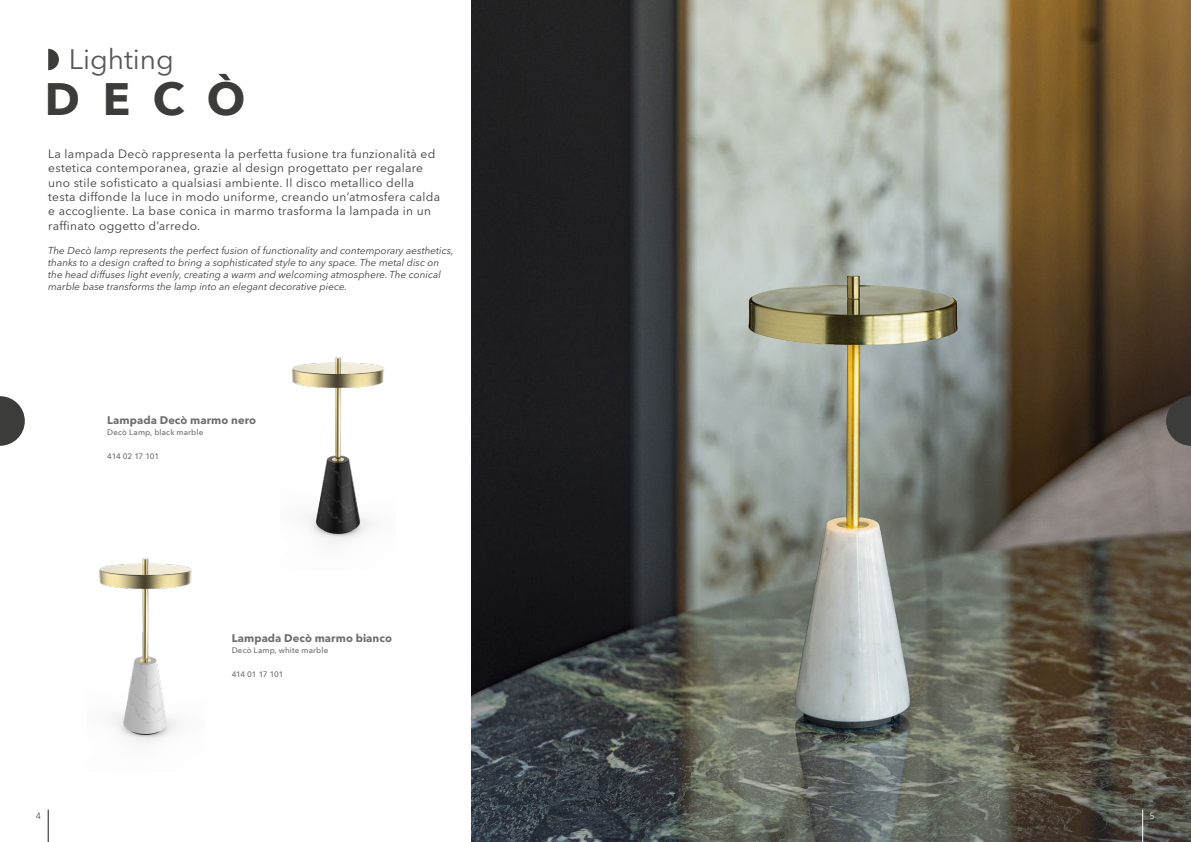
<style>
.page{position:relative;width:1191px;height:842px;background:#fff}
.page>*{position:absolute;margin:0;border:0;box-sizing:border-box;transform-origin:0 0}
.t1{font:700 45.4px "Avenir Next";color:#3c3c3b}
.t2{font:28px "Avenir Next LT Pro";color:#575756}
.t3{font:12px/14.4px "Avenir Next LT Pro";letter-spacing:.025em;color:#3c3c3b}
.t4{font:700 11px "Avenir Next LT Pro";letter-spacing:.005em;color:#706f6f}
.t5{font:italic 10px/12px "Avenir Next LT Pro";color:#3c3c3b}
.t6{font:9px "Avenir Next LT Pro";color:#575756}
.t7{font:9px "Avenir Next LT Pro";color:#fff}
.t8{font:500 8px "Avenir Next";letter-spacing:.015em;color:#706f6f}
.t9{font:500 8px "Avenir Next";letter-spacing:-.04em;color:#706f6f}
</style>
<div class="page">
<img style="left:471px;top:0;width:720px;height:842px">
<svg style="left:0;top:396px;width:25px;height:50px"></svg>
<svg style="left:48px;top:49px;width:11px;height:21px"></svg>
<svg style="left:1166px;top:396px;width:25px;height:50px"></svg>
<img style="left:292px;top:357px;width:92px;height:185px">
<img style="left:99px;top:558px;width:93px;height:185px">
<hr style="left:48px;top:810px;width:1px;height:32px;background:#1f1a16">
<hr style="left:1142px;top:810px;width:1px;height:32px;background:#fff">
<h2 class="t2" style="left:69px;top:43px;width:107px">Lighting</h2>
<h1 class="t1" style="left:45px;top:60px;width:202px">DECÒ</h1>
<p class="t3" style="left:48px;top:146px;width:393px">La lampada Decò rappresenta la perfetta fusione tra funzionalità ed estetica contemporanea, grazie al design progettato per regalare uno stile sofisticato a qualsiasi ambiente. Il disco metallico della testa diffonde la luce in modo uniforme, creando un’atmosfera calda e accogliente. La base conica in marmo trasforma la lampada in un raffinato oggetto d’arredo.</p>
<p class="t5" style="left:48px;top:244px;width:407px">The Decò lamp represents the perfect fusion of functionality and contemporary aesthetics, thanks to a design crafted to bring a sophisticated style to any space. The metal disc on the head diffuses light evenly, creating a warm and welcoming atmosphere. The conical marble base transforms the lamp into an elegant decorative piece.</p>
<p class="t4" style="left:107px;top:414px;width:150px">Lampada Decò marmo nero</p>
<p class="t8" style="left:107px;top:426px;width:97px">Decò Lamp, black marble</p>
<p class="t9" style="left:107px;top:450px;width:53px">414 02 17 101</p>
<p class="t4" style="left:232px;top:631px;width:162px">Lampada Decò marmo bianco</p>
<p class="t8" style="left:232px;top:643px;width:98px">Decò Lamp, white marble</p>
<p class="t9" style="left:232px;top:667px;width:53px">414 01 17 101</p>
<p class="t6" style="left:36px;top:811px;width:7px">4</p>
<p class="t7" style="left:1149px;top:811px;width:7px">5</p>
</div>
